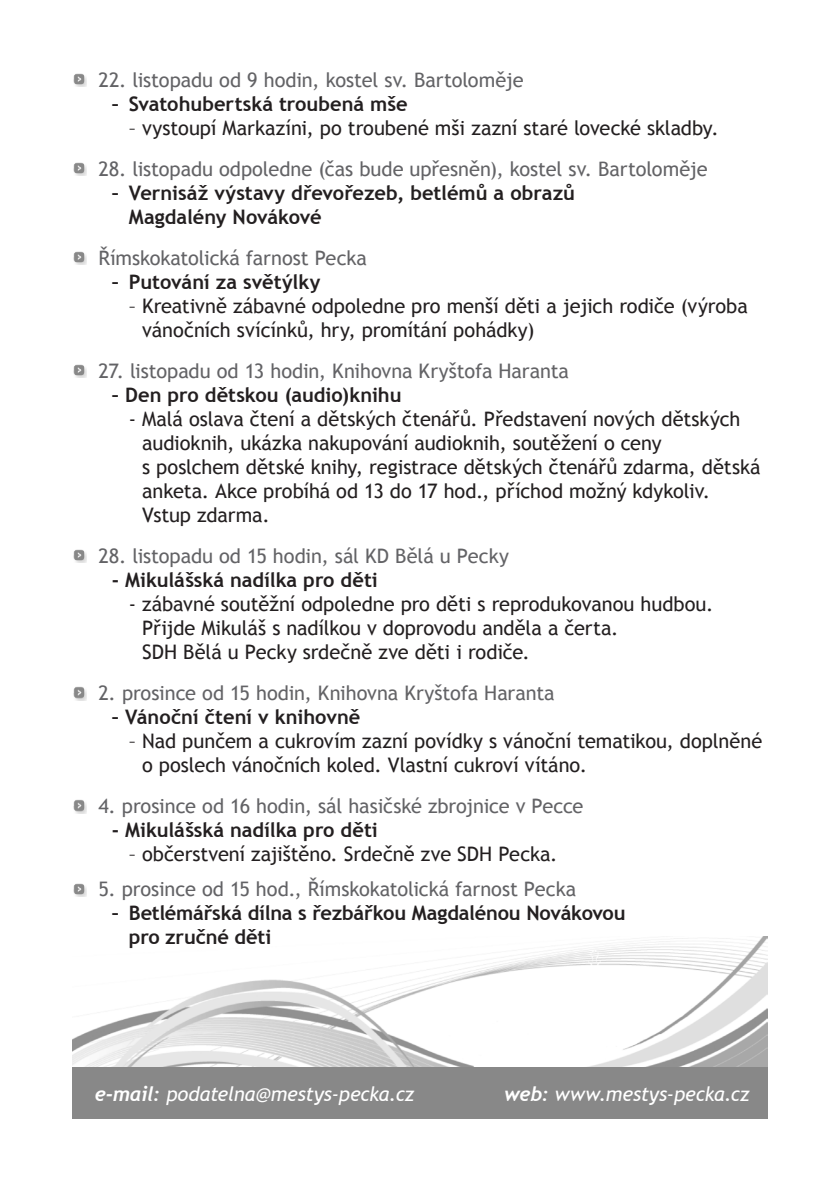
<style>
.page{position:relative;width:840px;height:1191px;background:#fff}
.page>*{position:absolute;margin:0;border:0;box-sizing:border-box;transform-origin:0 0}
.plesy{font:20px/24px "Trebuchet MS";letter-spacing:-.005em;color:#231f20}
.plesy-2{font:20px "Trebuchet MS";letter-spacing:-.005em;color:#636366}
.plesy-3{font:700 20px/24px "Trebuchet MS";letter-spacing:-.005em;color:#231f20}
.Zahlavi_tabulky{font:italic 20px "Trebuchet MS";letter-spacing:-.005em;color:#fff}
.s1{font-family:"Trebuchet";font-weight:700}
</style>
<div class="page">
<div style="left:72px;top:1068px;width:695px;height:51px;background:#888"></div>
<img style="left:72px;top:963px;width:695px;height:103px">
<img style="left:73px;top:73px;width:13px;height:14px">
<img style="left:73px;top:162px;width:13px;height:14px">
<img style="left:73px;top:251px;width:13px;height:14px">
<img style="left:73px;top:364px;width:13px;height:14px">
<img style="left:73px;top:549px;width:13px;height:14px">
<img style="left:73px;top:686px;width:13px;height:14px">
<img style="left:73px;top:799px;width:13px;height:14px">
<img style="left:73px;top:883px;width:13px;height:13px">
<p class="plesy-2" style="left:98px;top:68px;width:426px">22. listopadu od 9 hodin, kostel sv. Bartoloměje</p>
<p class="plesy-3" style="left:112px;top:92px;width:297px">– Svatohubertská troubená mše</p>
<p class="plesy" style="left:129px;top:116px;width:591px">– vystoupí Markazíni, po troubené mši zazní staré lovecké skladby.</p>
<p class="plesy-2" style="left:98px;top:157px;width:610px">28. listopadu odpoledne (čas bude upřesněn), kostel sv. Bartoloměje</p>
<p class="plesy-3" style="left:129px;top:181px;width:447px;text-indent:-17px">– Vernisáž výstavy dřevořezeb, betlémů a obrazů<br>Magdalény Novákové</p>
<p class="plesy-2" style="left:98px;top:246px;width:270px">Římskokatolická farnost Pecka</p>
<p class="plesy-3" style="left:112px;top:270px;width:210px">– Putování za světýlky</p>
<p class="plesy" style="left:142px;top:294px;width:607px;text-indent:-13px">– Kreativně zábavné odpoledne pro menší děti a jejich rodiče (výroba vánočních svícínků, hry, promítání pohádky)</p>
<p class="plesy-2" style="left:98px;top:359px;width:472px">27. listopadu od 13 hodin, Knihovna Kryštofa Haranta</p>
<p class="plesy-3" style="left:112px;top:383px;width:291px">– Den pro dětskou (audio)knihu</p>
<p class="plesy" style="left:142px;top:407px;width:619px;text-indent:-13px">- Malá oslava čtení a dětských čtenářů. Představení nových dětských audioknih, ukázka nakupování audioknih, soutěžení o ceny<br>s poslchem dětské knihy, registrace dětských čtenářů zdarma, dětská anketa. Akce probíhá od 13 do 17 hod., příchod možný kdykoliv.<br>Vstup zdarma.</p>
<p class="plesy-2" style="left:98px;top:544px;width:411px">28. listopadu od 15 hodin, sál KD Bělá u Pecky</p>
<p class="plesy-3" style="left:112px;top:568px;width:267px">- Mikulášská nadílka pro děti</p>
<p class="plesy" style="left:142px;top:592px;width:572px;text-indent:-13px">- zábavné soutěžní odpoledne pro děti s reprodukovanou hudbou.<br>Přijde Mikuláš s nadílkou v doprovodu anděla a čerta.<br>SDH Bělá u Pecky srdečně zve děti i rodiče.</p>
<p class="plesy-2" style="left:98px;top:681px;width:457px">2. prosince od 15 hodin, Knihovna Kryštofa Haranta</p>
<p class="plesy-3" style="left:112px;top:705px;width:250px">– Vánoční čtení v knihovně</p>
<p class="plesy" style="left:142px;top:729px;width:621px;text-indent:-13px">– Nad punčem a cukrovím zazní povídky s vánoční tematikou, doplněné o poslech vánočních koled. Vlastní cukroví vítáno.</p>
<p class="plesy-2" style="left:98px;top:794px;width:486px">4. prosince od 16 hodin, sál hasičské zbrojnice v Pecce</p>
<p class="plesy-3" style="left:112px;top:818px;width:267px">- Mikulášská nadílka pro děti</p>
<p class="plesy" style="left:129px;top:842px;width:430px">– občerstvení zajištěno. Srdečně zve SDH Pecka.</p>
<p class="plesy-2" style="left:98px;top:877px;width:479px">5. prosince od 15 hod., Římskokatolická farnost Pecka</p>
<p class="plesy-3" style="left:129px;top:901px;width:498px;text-indent:-17px">– Betlémářská dílna s řezbářkou Magdalénou Novákovou pro zručné děti</p>
<p class="Zahlavi_tabulky" style="left:95px;top:1081px;width:321px"><span class="s1">e-mail:</span> podatelna@mestys-pecka.cz</p>
<p class="Zahlavi_tabulky" style="left:504px;top:1081px;width:246px"><span class="s1">web:</span> www.mestys-pecka.cz</p>
</div>
